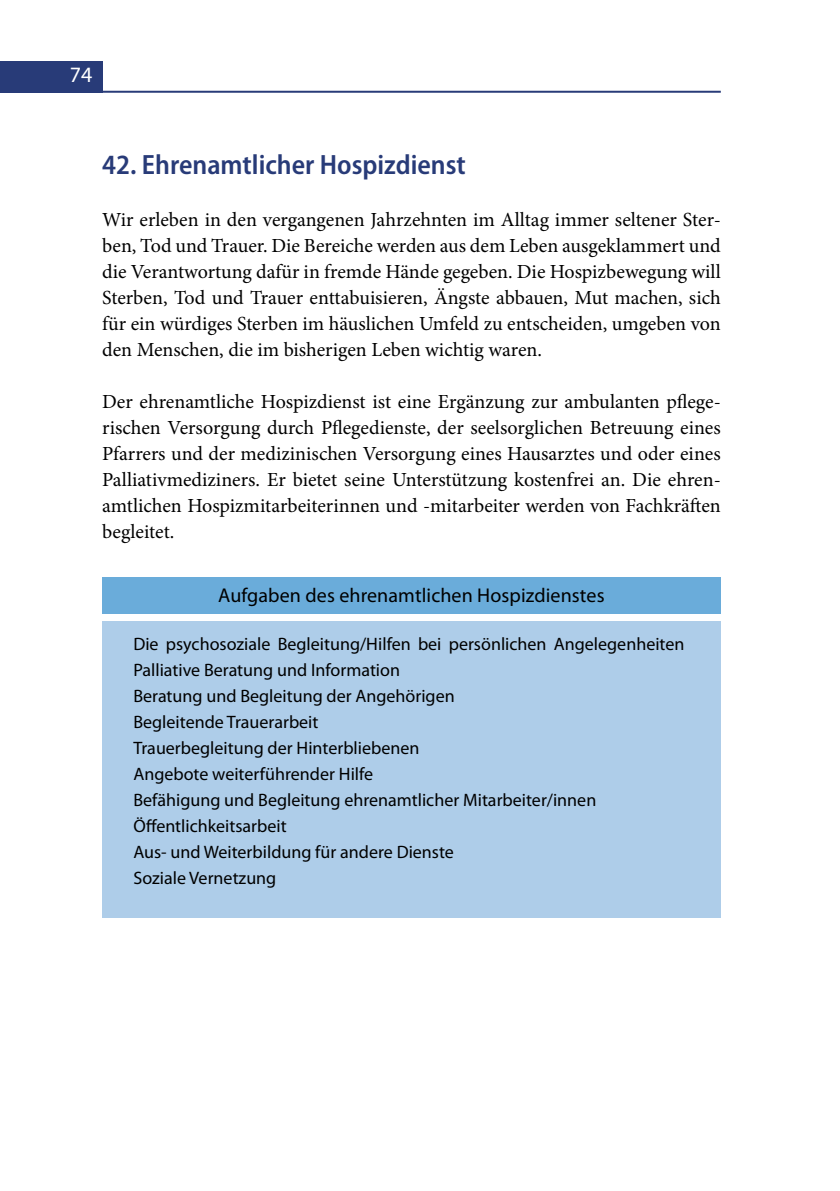
<style>
.page{position:relative;width:840px;height:1191px;background:#fff}
.page>*{position:absolute;margin:0;border:0;box-sizing:border-box;transform-origin:0 0}
.t1{font:600 semi-condensed 28px "Myriad Pro";color:#283b78}
.t2{font:22px "Myriad Pro";color:#fff}
.t3{font:20px/26px "Minion Pro";color:#000;text-align:justify}
.t4{font:20px "Myriad Pro";letter-spacing:.005em;color:#000}
.t5{font:18px/26px "Myriad Pro";color:#000}
</style>
<div class="page">
<div style="left:102px;top:577px;width:618px;height:37px;background:#6aacda"></div>
<div style="left:102px;top:621px;width:618px;height:296px;background:#aecde9"></div>
<div style="left:0;top:61px;width:102px;height:31px;background:#283b78"></div>
<hr style="left:0;top:91px;width:720px;height:2px;background:#283b78">
<p class="t2" style="left:70px;top:61px;width:24px">74</p>
<p class="t1" style="left:102px;top:149px;width:365px">42. Ehrenamtlicher Hospizdienst</p>
<p class="t3" style="left:102px;top:207px;width:620px">Wir erleben in den vergangenen Jahrzehnten im Alltag immer seltener Ster&shy;ben, Tod und Trauer. Die Bereiche werden aus dem Leben ausgeklammert und die Verantwortung dafür in fremde Hände gegeben. Die Hospizbewegung will Sterben, Tod und Trauer enttabuisieren, Ängste abbauen, Mut machen, sich für ein würdiges Sterben im häuslichen Umfeld zu entscheiden, umgeben von den Menschen, die im bisherigen Leben wichtig waren.</p>
<p class="t3" style="left:102px;top:389px;width:619px">Der ehrenamtliche Hospizdienst ist eine Ergänzung zur ambulanten pflege&shy;rischen Versorgung durch Pflegedienste, der seelsorglichen Betreuung eines Pfarrers und der medizinischen Versorgung eines Hausarztes und oder eines Palliativmediziners. Er bietet seine Unterstützung kostenfrei an. Die ehren&shy;amtlichen Hospizmitarbeiterinnen und -mitarbeiter werden von Fachkräften begleitet.</p>
<p class="t4" style="left:218px;top:583px;width:387px">Aufgaben des ehrenamtlichen Hospizdienstes</p>
<p class="t5" style="left:133px;top:631px;width:552px">Die psychosoziale Begleitung/Hilfen bei persönlichen Angelegenheiten Palliative Beratung und Information<br>Beratung und Begleitung der Angehörigen<br>Begleitende Trauerarbeit<br>Trauerbegleitung der Hinterbliebenen<br>Angebote weiterführender Hilfe<br>Befähigung und Begleitung ehrenamtlicher Mitarbeiter/innen Öffentlichkeitsarbeit<br>Aus- und Weiterbildung für andere Dienste<br>Soziale Vernetzung</p>
</div>
